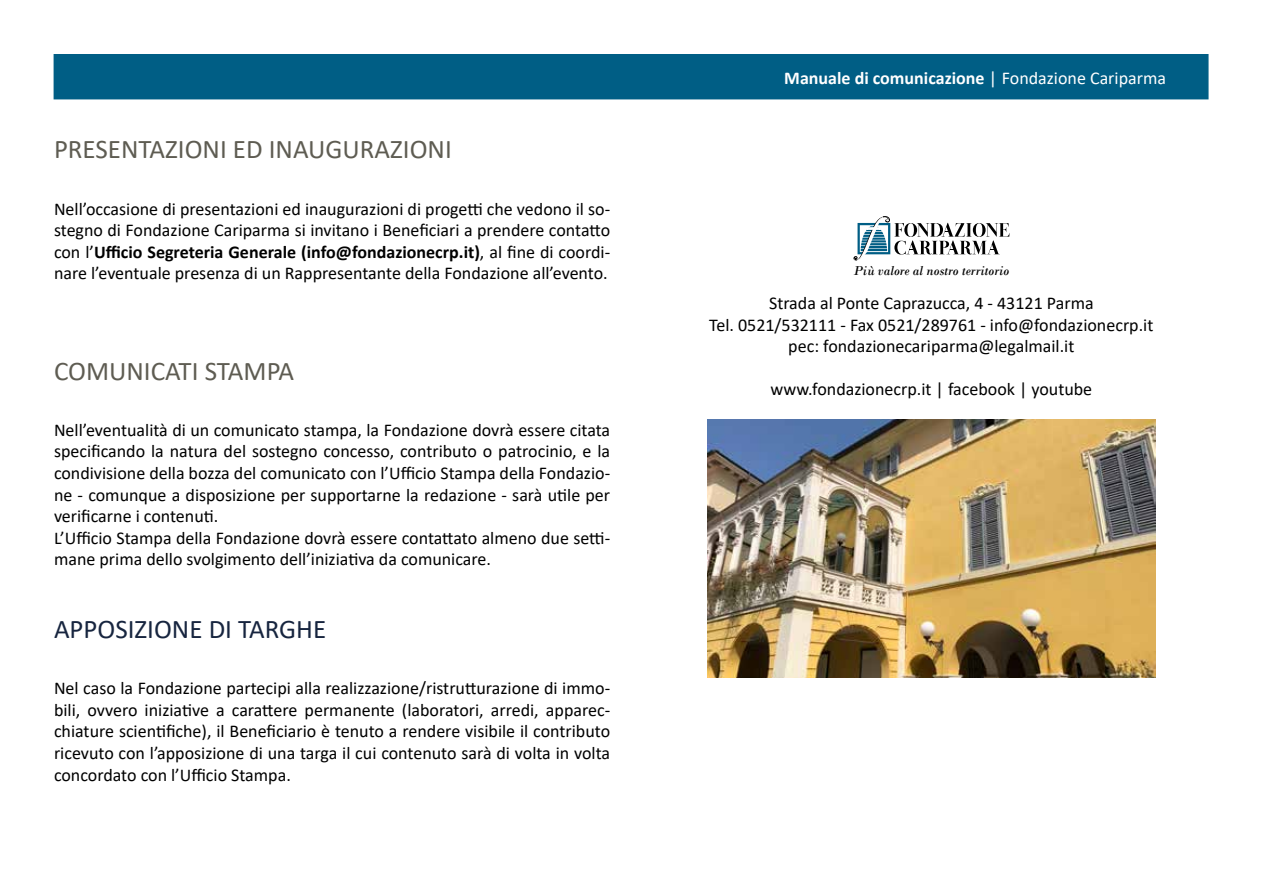
<style>
.page{position:relative;width:1263px;height:893px;background:#fff}
.page>*{position:absolute;margin:0;border:0;box-sizing:border-box;transform-origin:0 0}
.t1{font:27px "Calibri";color:#5e5c52}
.t2{font:27px "Calibri";color:#17253f}
.t3{font:18px/21.6px "Calibri";color:#000;text-align:justify}
.t4{font:700 18px "Calibri";color:#fff}
.t5{font:italic 13.5px "Bodoni";color:#000}
.s1{font-weight:700}
.s2{font-weight:400}
</style>
<div class="page">
<div style="left:54px;top:54px;width:1154px;height:45px;background:#005e85"></div>
<img style="left:707px;top:419px;width:448px;height:258px">
<svg style="left:853px;top:216px;width:156px;height:44px"></svg>
<h1 class="t1" style="left:54px;top:131px;width:399px">PRESENTAZIONI ED INAUGURAZIONI</h1>
<p class="t3" style="left:54px;top:197px;width:558px">Nell’occasione di presentazioni ed inaugurazioni di progetti che vedono il so&shy;stegno di Fondazione Cariparma si invitano i Beneficiari a prendere contatto con l’<span class="s1">Ufficio Segreteria Generale (info@fondazionecrp.it)</span>, al fine di coordi&shy;nare l’eventuale presenza di un Rappresentante della Fondazione all’evento.</p>
<h1 class="t1" style="left:54px;top:352px;width:242px">COMUNICATI STAMPA</h1>
<p class="t3" style="left:54px;top:418px;width:558px;text-align:left">Nell’eventualità di un comunicato stampa, la Fondazione dovrà essere citata specificando la natura del sostegno concesso, contributo o patrocinio, e la condivisione della bozza del comunicato con l’Ufficio Stampa della Fondazio&shy;ne - comunque a disposizione per supportarne la redazione - sarà utile per verificarne i contenuti.<br>L’Ufficio Stampa della Fondazione dovrà essere contattato almeno due setti&shy;mane prima dello svolgimento dell’iniziativa da comunicare.</p>
<h1 class="t2" style="left:54px;top:610px;width:274px">APPOSIZIONE DI TARGHE</h1>
<p class="t3" style="left:54px;top:677px;width:558px">Nel caso la Fondazione partecipi alla realizzazione/ristrutturazione di immo&shy;bili, ovvero iniziative a carattere permanente (laboratori, arredi, apparec&shy;chiature scientifiche), il Beneficiario è tenuto a rendere visibile il contributo ricevuto con l’apposizione di una targa il cui contenuto sarà di volta in volta concordato con l’Ufficio Stampa.</p>
<p class="t4" style="left:784px;top:65px;width:383px">Manuale di comunicazione <span class="s2">| Fondazione Cariparma</span></p>
<p class="t5" style="left:853px;top:262px;width:157px">Più valore al nostro territorio</p>
<p class="t3" style="left:709px;top:292px;width:446px;text-align:center">Strada al Ponte Caprazucca, 4 - 43121 Parma<br>Tel. 0521/532111 - Fax 0521/289761 - info@fondazionecrp.it pec: fondazionecariparma@legalmail.it</p>
<p class="t3" style="left:770px;top:378px;width:323px">www.fondazionecrp.it | facebook | youtube</p>
</div>
